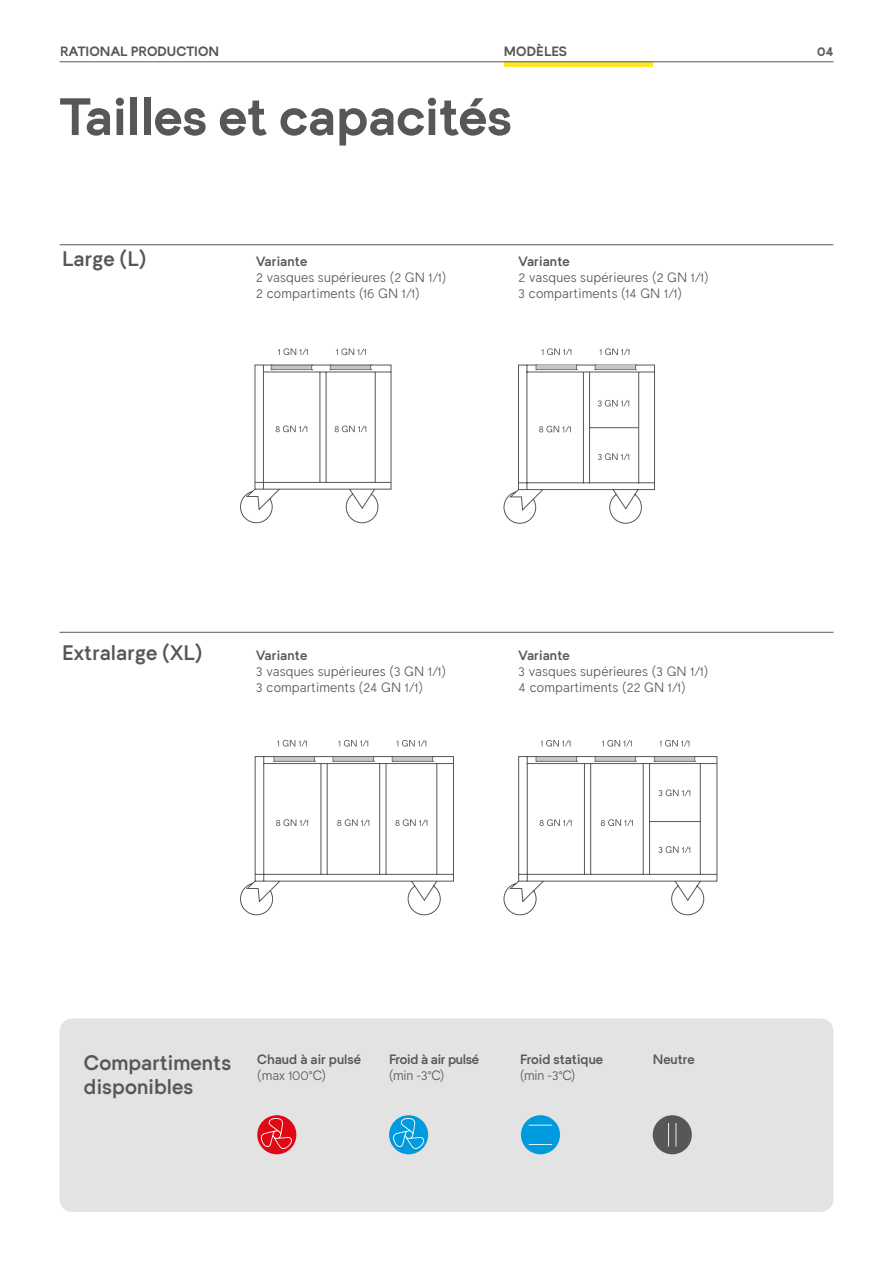
<style>
.page{position:relative;width:893px;height:1263px;background:#fff}
.page>*{position:absolute;margin:0;border:0;box-sizing:border-box;transform-origin:0 0}
.t1{font:700 52.5px "Bandeins Sans";color:#575756}
.t2{font:600 21px/24px "Bandeins Sans";letter-spacing:.005em;color:#575756}
.t3{font:300 13.5px/15.8px "Bandeins Sans";letter-spacing:.01em;color:#575756}
.t4{font:600 13.5px "Bandeins Sans";color:#575756}
.t5{font:700 13.5px "Bandeins Sans";letter-spacing:.005em;color:#575756}
.t6{font:600 13.5px "Bandeins Sans";letter-spacing:-.02em;color:#575756}
</style>
<div class="page">
<div style="left:504px;top:62px;width:149px;height:5px;background:#ffe72e"></div>
<hr style="left:60px;top:62px;width:773px;height:1px;background:#575756">
<svg style="left:278px;top:348px;width:30px;height:7px"></svg>
<svg style="left:541px;top:348px;width:30px;height:7px"></svg>
<svg style="left:336px;top:348px;width:30px;height:7px"></svg>
<svg style="left:599px;top:348px;width:30px;height:7px"></svg>
<svg style="left:503px;top:365px;width:152px;height:159px"></svg>
<svg style="left:240px;top:365px;width:151px;height:158px"></svg>
<hr style="left:60px;top:632px;width:773px;height:1px;background:#575756">
<svg style="left:503px;top:756px;width:214px;height:159px"></svg>
<svg style="left:240px;top:756px;width:214px;height:159px"></svg>
<svg style="left:277px;top:740px;width:30px;height:7px"></svg>
<svg style="left:541px;top:740px;width:29px;height:7px"></svg>
<svg style="left:602px;top:740px;width:30px;height:7px"></svg>
<svg style="left:659px;top:740px;width:30px;height:7px"></svg>
<svg style="left:338px;top:740px;width:30px;height:7px"></svg>
<svg style="left:396px;top:740px;width:30px;height:7px"></svg>
<div style="left:60px;top:1018px;width:773px;height:194px;background:#e3e3e3;border-radius:13px"></div>
<div style="left:521px;top:1115px;width:39px;height:39px;background:#009adf;border-radius:50%"></div>
<div style="left:389px;top:1115px;width:39px;height:39px;background:#009adf;border-radius:50%"></div>
<svg style="left:392px;top:1117px;width:33px;height:32px"></svg>
<div style="left:653px;top:1115px;width:39px;height:39px;background:#575756;border-radius:50%"></div>
<svg style="left:668px;top:1123px;width:1px;height:23px"></svg>
<svg style="left:675px;top:1123px;width:1px;height:23px"></svg>
<svg style="left:529px;top:1144px;width:23px;height:1px"></svg>
<svg style="left:529px;top:1125px;width:23px;height:1px"></svg>
<div style="left:257px;top:1115px;width:39px;height:39px;background:#e30613;border-radius:50%"></div>
<svg style="left:260px;top:1117px;width:33px;height:32px"></svg>
<hr style="left:60px;top:244px;width:773px;height:1px;background:#575756">
<p class="t5" style="left:60px;top:43px;width:161px">RATIONAL PRODUCTION</p>
<p class="t5" style="left:504px;top:43px;width:65px">MODÈLES</p>
<p class="t5" style="left:817px;top:43px;width:18px">04</p>
<h1 class="t1" style="left:60px;top:82px;width:453px">Tailles et capacités</h1>
<h2 class="t2" style="left:62px;top:246px;width:86px">Large (L)</h2>
<p class="t4" style="left:256px;top:253px;width:52px">Variante</p>
<p class="t3" style="left:256px;top:269px;width:192px">2 vasques supérieures (2 GN 1/1)<br>2 compartiments (16 GN 1/1)</p>
<p class="t4" style="left:519px;top:253px;width:52px">Variante</p>
<p class="t3" style="left:519px;top:269px;width:192px">2 vasques supérieures (2 GN 1/1)<br>3 compartiments (14 GN 1/1)</p>
<h2 class="t2" style="left:62px;top:640px;width:142px">Extralarge (XL)</h2>
<p class="t4" style="left:256px;top:647px;width:52px">Variante</p>
<p class="t3" style="left:256px;top:663px;width:191px">3 vasques supérieures (3 GN 1/1)<br>3 compartiments (24 GN 1/1)</p>
<p class="t4" style="left:519px;top:647px;width:52px">Variante</p>
<p class="t3" style="left:519px;top:663px;width:191px">3 vasques supérieures (3 GN 1/1)<br>4 compartiments (22 GN 1/1)</p>
<h2 class="t2" style="left:84px;top:1049px;width:149px">Compartiments disponibles</h2>
<p class="t4" style="left:257px;top:1051px;width:105px">Chaud à air pulsé</p>
<p class="t3" style="left:257px;top:1067px;width:70px">(max 100°C)</p>
<p class="t6" style="left:389px;top:1051px;width:92px">Froid à air pulsé</p>
<p class="t3" style="left:389px;top:1067px;width:57px">(min -3°C)</p>
<p class="t4" style="left:520px;top:1051px;width:85px">Froid statique</p>
<p class="t3" style="left:520px;top:1067px;width:57px">(min -3°C)</p>
<p class="t4" style="left:653px;top:1051px;width:43px">Neutre</p>
</div>
